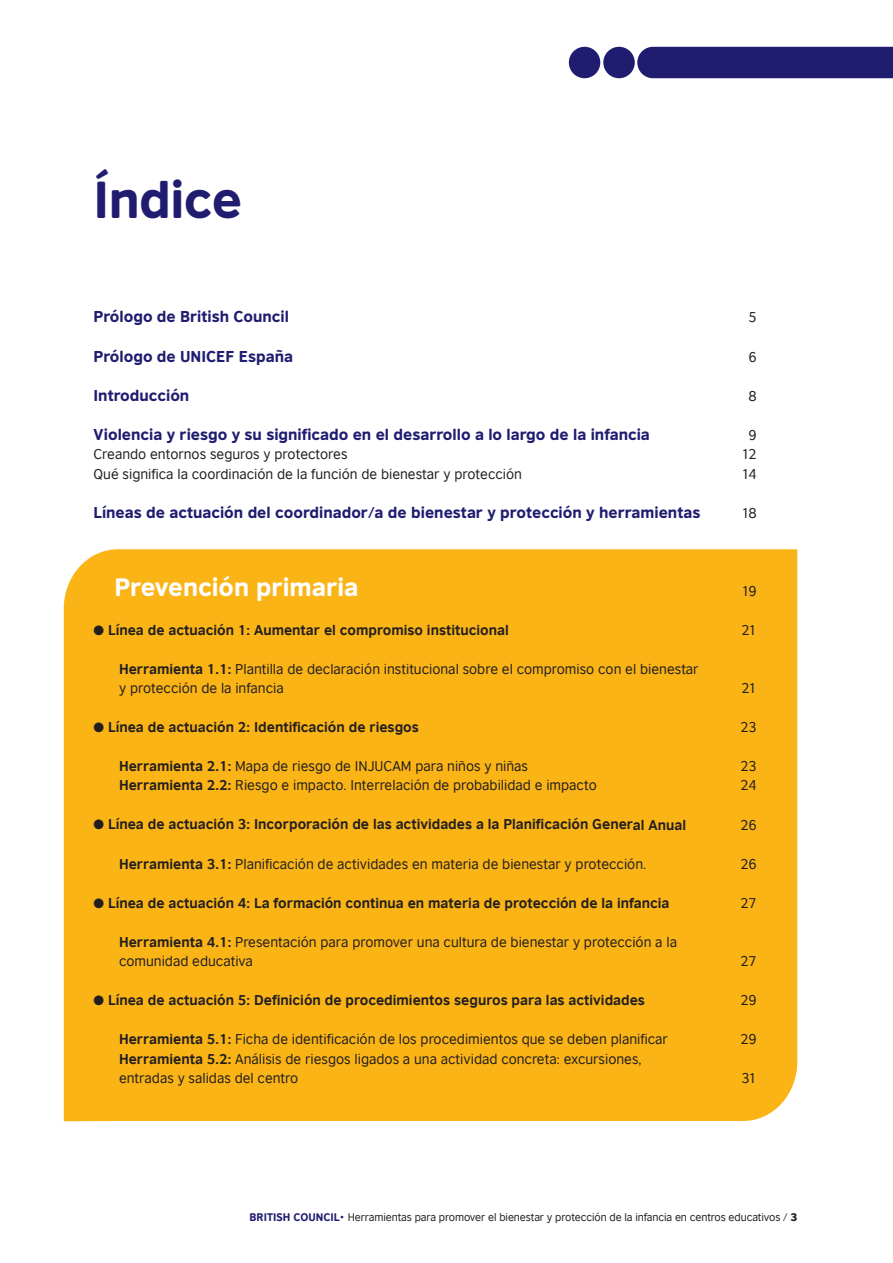
<style>
.page{position:relative;width:893px;height:1263px;background:#fff}
.page>*{position:absolute;margin:0;border:0;box-sizing:border-box;transform-origin:0 0}
.t1{font:49.5px "British Council Sans Headline";letter-spacing:-.01em;color:#201c70}
.t2{font:24px "British Council Sans Headline";color:#fff}
.t3{font:15px "British Council Sans Headline";color:#201c70}
.t4{font:13.5px/19.5px "British Council Sans";color:#231f20}
.t5{font:700 13.5px "British Council Sans";color:#231f20}
.t6{font:10.5px "British Council Sans";letter-spacing:-.01em;color:#231f20}
.s1{font-weight:700}
.s2{font-family:"British Council Sans Headline";color:#201c70}
.s3{color:#201c70}
.s4{font-weight:900}
</style>
<div class="page">
<div style="left:64px;top:549px;width:733px;height:572px;background:#fbb416"></div>
<div style="left:637px;top:47px;width:256px;height:31px;background:#201c70"></div>
<div style="left:569px;top:47px;width:31px;height:31px;background:#201c70;border-radius:50%"></div>
<div style="left:603px;top:47px;width:32px;height:31px;background:#201c70;border-radius:50%"></div>
<p class="t1" style="left:94px;top:167px;width:150px">Índice</p>
<p class="t3" style="left:94px;top:307px;width:197px">Prólogo de British Council</p>
<p class="t4" style="left:749px;top:307px;width:10px">5</p>
<p class="t3" style="left:94px;top:346px;width:201px">Prólogo de UNICEF España</p>
<p class="t4" style="left:749px;top:346px;width:10px">6</p>
<p class="t3" style="left:94px;top:385px;width:97px">Introducción</p>
<p class="t4" style="left:749px;top:385px;width:10px">8</p>
<p class="t3" style="left:94px;top:424px;width:558px">Violencia y riesgo y su significado en el desarrollo a lo largo de la infancia</p>
<p class="t4" style="left:749px;top:424px;width:10px">9</p>
<p class="t4" style="left:94px;top:444px;width:255px">Creando entornos seguros y protectores</p>
<p class="t4" style="left:741px;top:444px;width:17px">12</p>
<p class="t4" style="left:94px;top:463px;width:430px">Qué significa la coordinación de la función de bienestar y protección</p>
<p class="t4" style="left:741px;top:463px;width:17px">14</p>
<p class="t3" style="left:94px;top:502px;width:608px">Líneas de actuación del coordinador/a de bienestar y protección y herramientas</p>
<p class="t4" style="left:741px;top:502px;width:17px">18</p>
<p class="t2" style="left:114px;top:571px;width:246px">Prevención primaria</p>
<p class="t4" style="left:741px;top:580px;width:17px">19</p>
<p class="t5" style="left:94px;top:620px;width:417px">● Línea de actuación 1: Aumentar el compromiso institucional</p>
<p class="t4" style="left:741px;top:619px;width:17px">21</p>
<p class="t4" style="left:119px;top:658px;width:581px"><span class="s1">Herramienta 1.1:</span> Plantilla de declaración institucional sobre el compromiso con el bienestar y protección de la infancia</p>
<p class="t4" style="left:741px;top:678px;width:17px">21</p>
<p class="t5" style="left:94px;top:718px;width:327px">● Línea de actuación 2: Identificación de riesgos</p>
<p class="t4" style="left:740px;top:717px;width:18px">23</p>
<p class="t4" style="left:119px;top:756px;width:411px"><span class="s1">Herramienta 2.1:</span> Mapa de riesgo de INJUCAM para niños y niñas</p>
<p class="t4" style="left:740px;top:756px;width:18px">23</p>
<p class="t4" style="left:119px;top:775px;width:479px"><span class="s1">Herramienta 2.2:</span> Riesgo e impacto. Interrelación de probabilidad e impacto</p>
<p class="t4" style="left:740px;top:775px;width:18px">24</p>
<p class="t5" style="left:94px;top:815px;width:594px">● Línea de actuación 3: Incorporación de las actividades a la Planificación General Anual</p>
<p class="t4" style="left:740px;top:814px;width:18px">26</p>
<p class="t4" style="left:119px;top:853px;width:529px"><span class="s1">Herramienta 3.1:</span> Planificación de actividades en materia de bienestar y protección.</p>
<p class="t4" style="left:740px;top:853px;width:18px">26</p>
<p class="t5" style="left:94px;top:893px;width:577px">● Línea de actuación 4: La formación continua en materia de protección de la infancia</p>
<p class="t4" style="left:740px;top:892px;width:18px">27</p>
<p class="t4" style="left:119px;top:931px;width:559px"><span class="s1">Herramienta 4.1:</span> Presentación para promover una cultura de bienestar y protección a la comunidad educativa</p>
<p class="t4" style="left:740px;top:951px;width:18px">27</p>
<p class="t5" style="left:94px;top:991px;width:553px">● Línea de actuación 5: Definición de procedimientos seguros para las actividades</p>
<p class="t4" style="left:740px;top:990px;width:18px">29</p>
<p class="t4" style="left:119px;top:1029px;width:550px"><span class="s1">Herramienta 5.1:</span> Ficha de identificación de los procedimientos que se deben planificar</p>
<p class="t4" style="left:740px;top:1029px;width:18px">29</p>
<p class="t4" style="left:119px;top:1048px;width:524px"><span class="s1">Herramienta 5.2:</span> Análisis de riesgos ligados a una actividad concreta: excursiones, entradas y salidas del centro</p>
<p class="t4" style="left:741px;top:1068px;width:17px">31</p>
<p class="t6" style="left:250px;top:1210px;width:549px"><span class="s2">BRITISH COUNCIL</span><span class="s3">•</span> Herramientas para promover el bienestar y protección de la infancia en centros educativos / <span class="s4">3</span></p>
</div>
